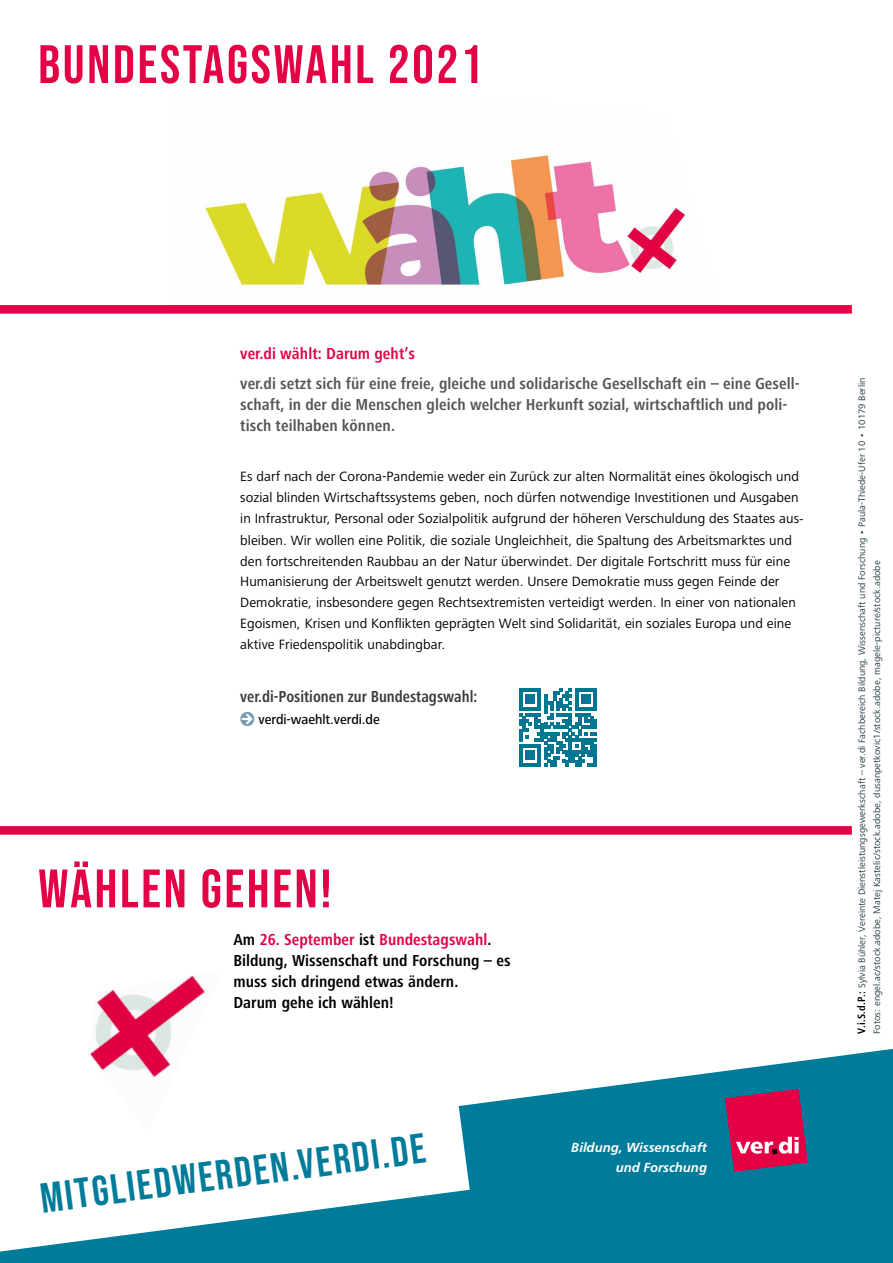
<style>
.page{position:relative;width:893px;height:1263px;background:#fff}
.page>*{position:absolute;margin:0;border:0;box-sizing:border-box;transform-origin:0 0}
.t1{font:54px "Bebas Neue";letter-spacing:.05em;color:#e40045}
.t2{font:42px "Bebas Neue";color:#007b9a}
.t3{font:700 condensed 16.5px/21px "Frutiger Next LT";letter-spacing:.005em;color:#565656}
.t4{font:700 condensed 16.5px/21px "Frutiger Next LT";color:#000}
.t5{font:700 condensed 16.5px "Frutiger Next LT";color:#3b3b3a;scale:.95 1}
.t6{font:700 condensed 16.5px "Frutiger Next LT";letter-spacing:.005em;color:#e40045}
.t7{font:13.95px/21px "Frutiger Next LT";letter-spacing:.005em;color:#000}
.t8{font:500 13.95px "Frutiger Next LT";color:#000;scale:.95 1}
.t9{font:italic 700 13.2px/20.1px "Frutiger";color:#fff;text-align:right}
.t10{font:9.75px/15px "Frutiger Next LT";letter-spacing:.005em;color:#223d44}
.s1{font-family:"Arrow Dynamic";font-weight:700;font-size:15px;color:#769aaf}
.s2{color:#e40045}
.s3{font-family:"Frutiger";font-weight:700;font-stretch:condensed;font-size:10.5px;color:#000}
</style>
<div class="page">
<img style="left:204px;top:152px;width:485px;height:137px">
<img style="left:88px;top:975px;width:118px;height:102px">
<div style="left:0;top:305px;width:852px;height:9px;background:#e40045"></div>
<div style="left:0;top:826px;width:852px;height:9px;background:#e40045"></div>
<svg style="left:519px;top:688px;width:78px;height:78px"></svg>
<svg style="left:459px;top:1049px;width:434px;height:214px;fill:#007b9a"></svg>
<svg style="left:0;top:1181px;width:548px;height:82px"></svg>
<svg style="left:725px;top:1089px;width:83px;height:83px;background:#b72861"></svg>
<h1 class="t1" style="left:38px;top:34px;width:446px">BUNDESTAGSWAHL 2021</h1>
<p class="t6" style="left:240px;top:345px;width:176px">ver.di wählt: Darum geht’s</p>
<p class="t3" style="left:240px;top:373px;width:561px">ver.di setzt sich für eine freie, gleiche und solidarische Gesellschaft ein – eine Gesell&shy;schaft, in der die Menschen gleich welcher Herkunft sozial, wirtschaftlich und poli&shy;tisch teilhaben können.</p>
<p class="t7" style="left:240px;top:466px;width:565px">Es darf nach der Corona-Pandemie weder ein Zurück zur alten Normalität eines ökologisch und sozial blinden Wirtschaftssystems geben, noch dürfen notwendige Investitionen und Ausgaben in Infrastruktur, Personal oder Sozialpolitik aufgrund der höheren Verschuldung des Staates aus&shy;bleiben. Wir wollen eine Politik, die soziale Ungleichheit, die Spaltung des Arbeitsmarktes und den fortschreitenden Raubbau an der Natur überwindet. Der digitale Fortschritt muss für eine Humanisierung der Arbeitswelt genutzt werden. Unsere Demokratie muss gegen Feinde der Demokratie, insbesondere gegen Rechtsextremisten verteidigt werden. In einer von nationalen Egoismen, Krisen und Konflikten geprägten Welt sind Solidarität, ein soziales Europa und eine aktive Friedenspolitik unabdingbar.</p>
<p class="t5" style="left:240px;top:687px;width:251px">ver.di-Positionen zur Bundestagswahl:</p>
<p class="t8" style="left:240px;top:712px;width:148px"><span class="s1">£</span> verdi-waehlt.verdi.de</p>
<h1 class="t1" style="left:38px;top:858px;width:295px">WÄHLEN GEHEN!</h1>
<p class="t4" style="left:233px;top:929px;width:279px">Am <span class="s2">26. September</span> ist <span class="s2">Bundestagswahl</span>.<br>Bildung, Wissenschaft und Forschung – es muss sich dringend etwas ändern.<br>Darum gehe ich wählen!</p>
<h2 class="t2" style="left:38px;top:1173px;width:390px;rotate:-7deg">MITGLIEDWERDEN.VERDI.DE</h2>
<p class="t9" style="left:571px;top:1137px;width:137px">Bildung, Wissenschaft und Forschung</p>
<p class="t10" style="left:855px;top:1034px;width:658px;rotate:-90deg"><span class="s3">V.i.S.d.P.:</span> Sylvia Bühler, Vereinte Dienstleistungsgewerkschaft – ver.di Fachbereich Bildung, Wissenschaft und Forschung • Paula-Thiede-Ufer 10 • 10179 Berlin<br>Fotos: engel.ac/stock.adobe, Matej Kastelic/stock.adobe, dusanpetkovic1/stock.adobe, magele-picture/stock.adobe</p>
</div>
